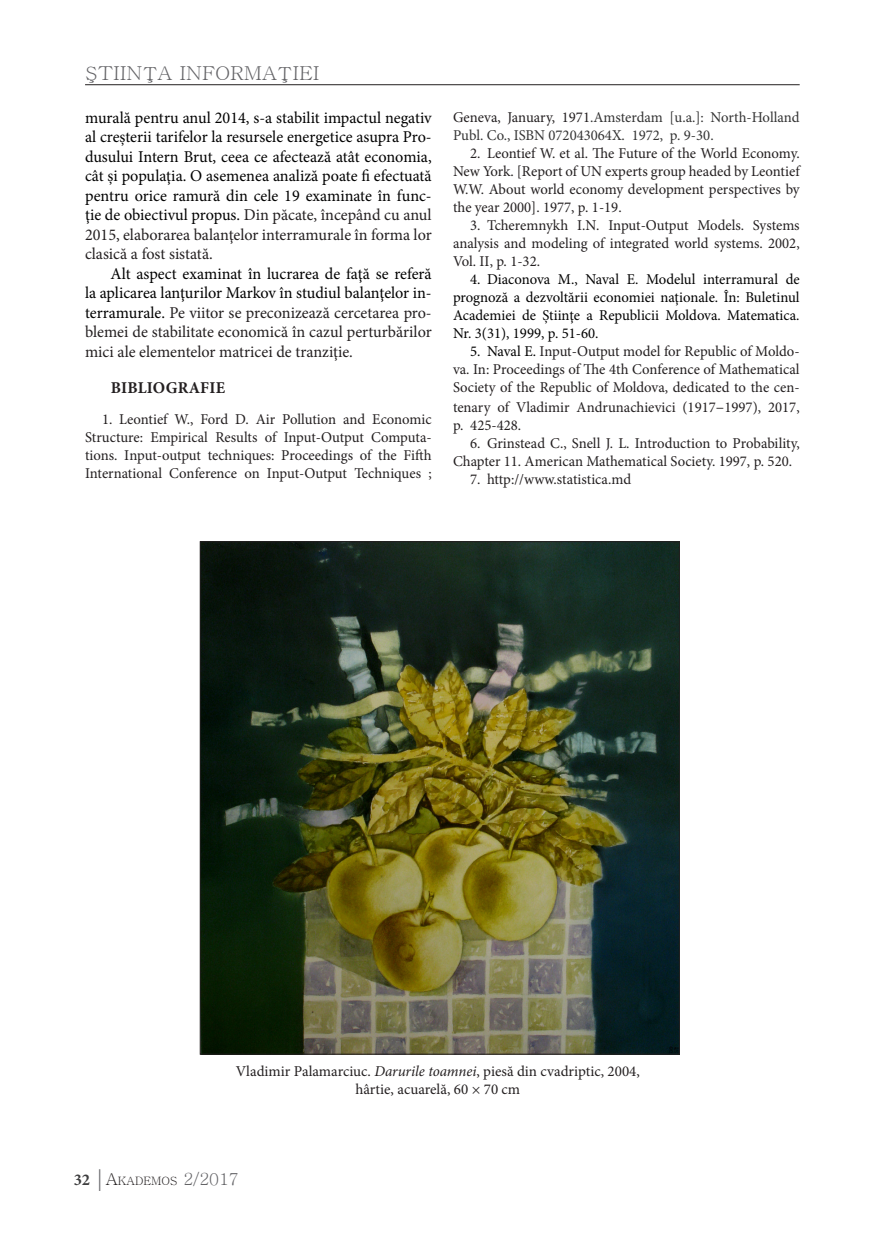
<style>
.page{position:relative;width:872px;height:1234px;background:#fff}
.page>*{position:absolute;margin:0;border:0;box-sizing:border-box;transform-origin:0 0}
.t1{font:19.2px "Batang";color:#636366;scale:1.06 1}
.Text_de_baza{font:16.5px/19.5px "Minion Pro";color:#000;text-align:justify}
.Text_de_baza-2{font:16.5px/19.5px "Minion Pro";color:#231f20;text-align:justify}
.outcomes{font:700 16.5px "Minion Pro";letter-spacing:.01em;color:#231f20}
.legenda{font:15px/18px "Minion Pro";color:#231f20;text-align:justify}
.t2{font:15px/18px "Minion Pro";color:#000;text-align:justify}
.t3{font:15px/18px "Minion Pro";color:#333}
.t4{font:11.55px "Batang";color:#231f20}
.s1{color:#231f20}
.s2{color:#000}
.s3{font-size:16.5px}
.s4{font-style:italic}
.s5{font-family:"Minion Pro";font-weight:700;font-size:16.5px;color:#3e3e3f}
.s6{font-family:"Garamond";font-size:24px;color:#636366}
.s7{font-size:16.5px;color:#636366}
</style>
<div class="page">
<hr style="left:85px;top:84px;width:714px;height:1px;background:#231f20">
<img style="left:202px;top:543px;width:476px;height:509px">
<p class="t1" style="left:85px;top:64px;width:223px">ŞTIINŢA INFORMAŢIEI</p>
<p class="Text_de_baza" style="left:85px;top:108px;width:348px">murală pentru anul 2014, s-a stabilit impactul negativ al creşterii tarifelor la resursele energetice asupra Pro&shy;dusului Intern Brut, ceea ce afectează atât economia, cât şi populaţia. O asemenea analiză poate fi efectuată pentru orice ramură din cele 19 examinate în func&shy;ţie de obiectivul propus. <span class="s1">Din păcate, începând cu anul 2015, elaborarea balanţelor interramurale în forma lor clasică a fost sistată.</span></p>
<p class="Text_de_baza-2" style="left:85px;top:264px;width:348px;text-indent:26px"><span class="s2">Alt aspect examinat în lucrarea de faţă se referă la aplicarea lanţurilor Markov în studiul balanţelor in&shy;terramurale.</span> Pe viitor se preconizează cercetarea pro&shy;blemei de stabilitate economică în cazul perturbărilor mici ale elementelor matricei de tranziţie.</p>
<p class="outcomes" style="left:111px;top:376px;width:116px">BIBLIOGRAFIE</p>
<p class="legenda" style="left:85px;top:410px;width:348px;text-indent:17px">1. Leontief W., Ford D. Air Pollution and Economic Structure: Empirical Results of Input-Output Computa&shy;tions. Input-output techniques: Proceedings of the Fifth International Conference on Input-Output Techniques ;</p>
<p class="t3" style="left:453px;top:108px;width:348px"><span class="s1">Geneva, January, 1971</span>.Amsterdam [u.a.]: North-Holland<br>Publ. Co., ISBN 072043064X. 1972, p. 9-30.</p>
<p class="legenda" style="left:453px;top:144px;width:348px;text-indent:17px">2. Leontief W. et al. The Future of the World Economy.<br>New York. [Report of UN experts group headed by Leontief W.W. About world economy development perspectives by the year 2000]. 1977, p. 1-19.</p>
<p class="legenda" style="left:453px;top:216px;width:348px;text-indent:17px">3. Tcheremnykh I.N. Input-Output Models. Systems analysis and modeling of integrated world systems. 2002, Vol. II, p. 1-32.</p>
<p class="t2" style="left:453px;top:270px;width:348px;text-indent:17px">4. Diaconova M., Naval E. Modelul interramural de prognoză a dezvoltării economiei naţionale. În: Buletinul Academiei de Ştiinţe a Republicii Moldova. Matematica.<br>Nr. 3(31), 1999, p. 51-60.</p>
<p class="legenda" style="left:453px;top:342px;width:348px;text-indent:17px"><span class="s2">5. Naval E.</span> Input-Output model for Republic of Moldo&shy;va. In: Proceedings of The 4th Conference of Mathematical Society of the Republic of Moldova, dedicated to the cen-</p>
<p class="legenda" style="left:453px;top:398px;width:348px">tenary of Vladimir Andrunachievici (1917<span class="s3">–</span>1997), 2017, p. 425-428.</p>
<p class="legenda" style="left:453px;top:434px;width:348px;text-indent:17px">6. Grinstead C., Snell J. L. Introduction to Probability,<br>Chapter 11. American Mathematical Society. 1997, p. 520.</p>
<p class="legenda" style="left:470px;top:470px;width:163px">7. http://www.statistica.md</p>
<p class="legenda" style="left:236px;top:1061px;width:405px">Vladimir Palamarciuc. <span class="s4">Darurile toamnei</span>, piesă din cvadriptic, 2004,</p>
<p class="legenda" style="left:355px;top:1079px;width:166px">hârtie, acuarelă, 60 × 70 cm</p>
<p class="t4" style="left:74px;top:1175px;width:167px"><span class="s5">32</span> <span class="s6">|</span><span class="s3">A</span>KADEMOS <span class="s7">2/2017</span></p>
</div>
